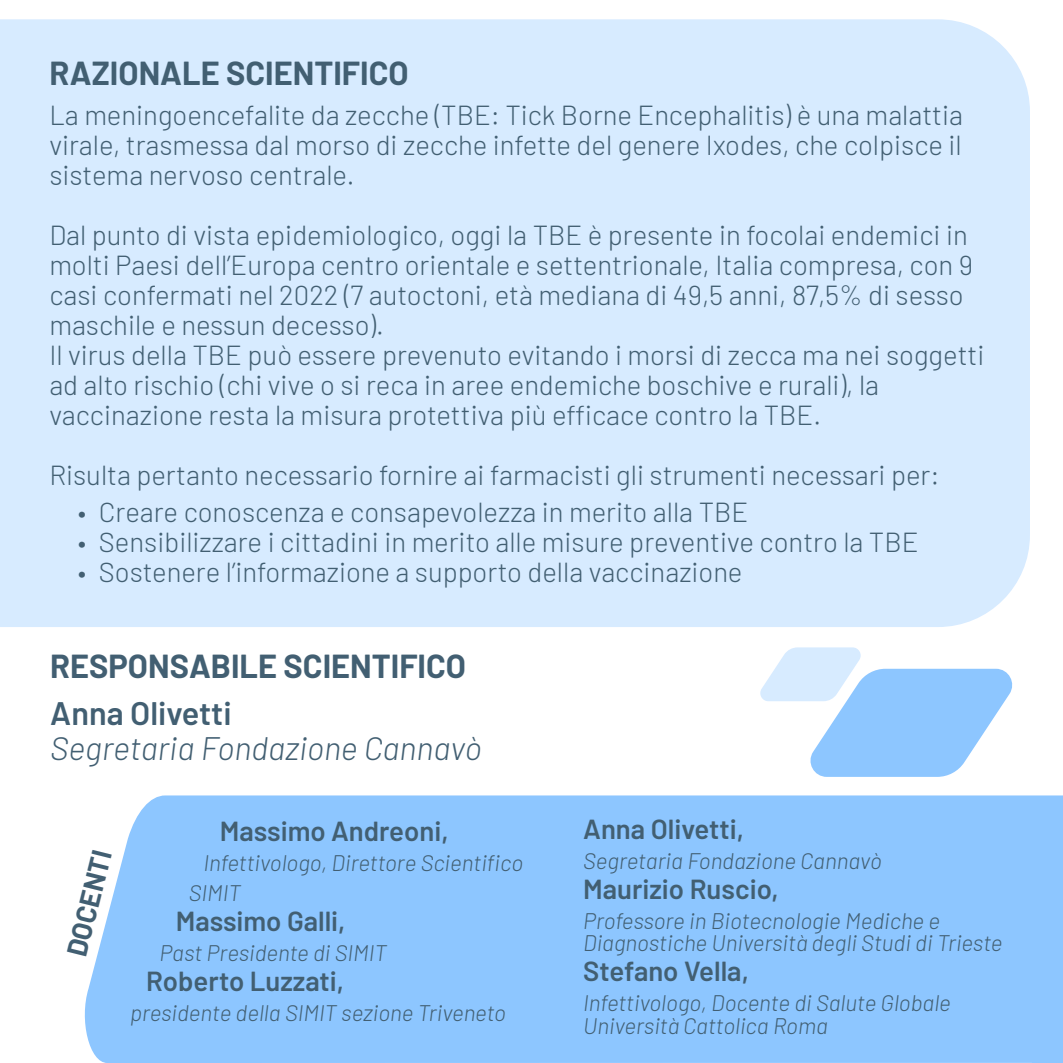
<style>
.page{position:relative;width:1063px;height:1063px;background:#fff}
.page>*{position:absolute;margin:0;border:0;box-sizing:border-box;transform-origin:0 0}
.t1{font:700 32.5px "Barlow";color:#425f72}
.t2{font:italic 300 32.5px "Barlow";color:#425f72}
.t3{font:600 32.5px "Barlow";color:#425f72}
.t4{font:300 27.5px/30px "Barlow";color:#425f72;text-align:justify}
.t5{font:600 27.5px "Barlow";color:#425f72}
.t6{font:700 27.5px "Barlow";color:#425f72}
.t7{font:italic 300 22.5px/22.5px "Barlow";color:#425f72}
</style>
<div class="page">
<div style="left:0;top:19px;width:1030px;height:608px;background:#d7ebff"></div>
<div style="left:84px;top:795px;width:979px;height:268px;background:#8dc6ff"></div>
<svg style="left:760px;top:647px;width:253px;height:130px"></svg>
<p class="t1" style="left:49px;top:49px;width:361px">RAZIONALE SCIENTIFICO</p>
<p class="t4" style="left:49px;top:98px;width:915px">La meningoencefalite da zecche (TBE: Tick Borne Encephalitis) è una malattia virale, trasmessa dal morso di zecche infette del genere Ixodes, che colpisce il sistema nervoso centrale.</p>
<p class="t4" style="left:49px;top:218px;width:937px;text-align:left">Dal punto di vista epidemiologico, oggi la TBE è presente in focolai endemici in molti Paesi dell’Europa centro orientale e settentrionale, Italia compresa, con 9 casi confermati nel 2022 (7 autoctoni, età mediana di 49,5 anni, 87,5% di sesso maschile e nessun decesso).<br>Il virus della TBE può essere prevenuto evitando i morsi di zecca ma nei soggetti ad alto rischio (chi vive o si reca in aree endemiche boschive e rurali), la vaccinazione resta la misura protettiva più efficace contro la TBE.</p>
<p class="t4" style="left:49px;top:458px;width:892px">Risulta pertanto necessario fornire ai farmacisti gli strumenti necessari per:</p>
<p class="t4" style="left:78px;top:495px;width:672px">• Creare conoscenza e consapevolezza in merito alla TBE</p>
<p class="t4" style="left:78px;top:525px;width:842px">• Sensibilizzare i cittadini in merito alle misure preventive contro la TBE</p>
<p class="t4" style="left:78px;top:555px;width:666px">• Sostenere l’informazione a supporto della vaccinazione</p>
<p class="t1" style="left:50px;top:642px;width:417px">RESPONSABILE SCIENTIFICO</p>
<p class="t3" style="left:50px;top:690px;width:183px">Anna Olivetti</p>
<p class="t2" style="left:50px;top:725px;width:433px">Segretaria Fondazione Cannavò</p>
<p class="t6" style="left:57px;top:951px;width:110px;rotate:-76deg">DOCENTI</p>
<p class="t5" style="left:220px;top:811px;width:230px">Massimo Andreoni,</p>
<p class="t7" style="left:189px;top:846px;width:336px;line-height:30px;text-indent:15px">Infettivologo, Direttore Scientifico<br>SIMIT</p>
<p class="t5" style="left:176px;top:901px;width:171px">Massimo Galli,</p>
<p class="t7" style="left:159px;top:940px;width:229px">Past Presidente di SIMIT</p>
<p class="t5" style="left:146px;top:961px;width:199px">Roberto Luzzati,</p>
<p class="t7" style="left:130px;top:1000px;width:377px">presidente della SIMIT sezione Triveneto</p>
<p class="t5" style="left:583px;top:809px;width:162px">Anna Olivetti,</p>
<p class="t7" style="left:583px;top:848px;width:300px">Segretaria Fondazione Cannavò</p>
<p class="t5" style="left:583px;top:869px;width:197px">Maurizio Ruscio,</p>
<p class="t7" style="left:583px;top:908px;width:421px">Professore in Biotecnologie Mediche e<br>Diagnostiche Università degli Studi di Trieste</p>
<p class="t5" style="left:583px;top:951px;width:167px">Stefano Vella,</p>
<p class="t7" style="left:583px;top:990px;width:369px">Infettivologo, Docente di Salute Globale<br>Università Cattolica Roma</p>
</div>
